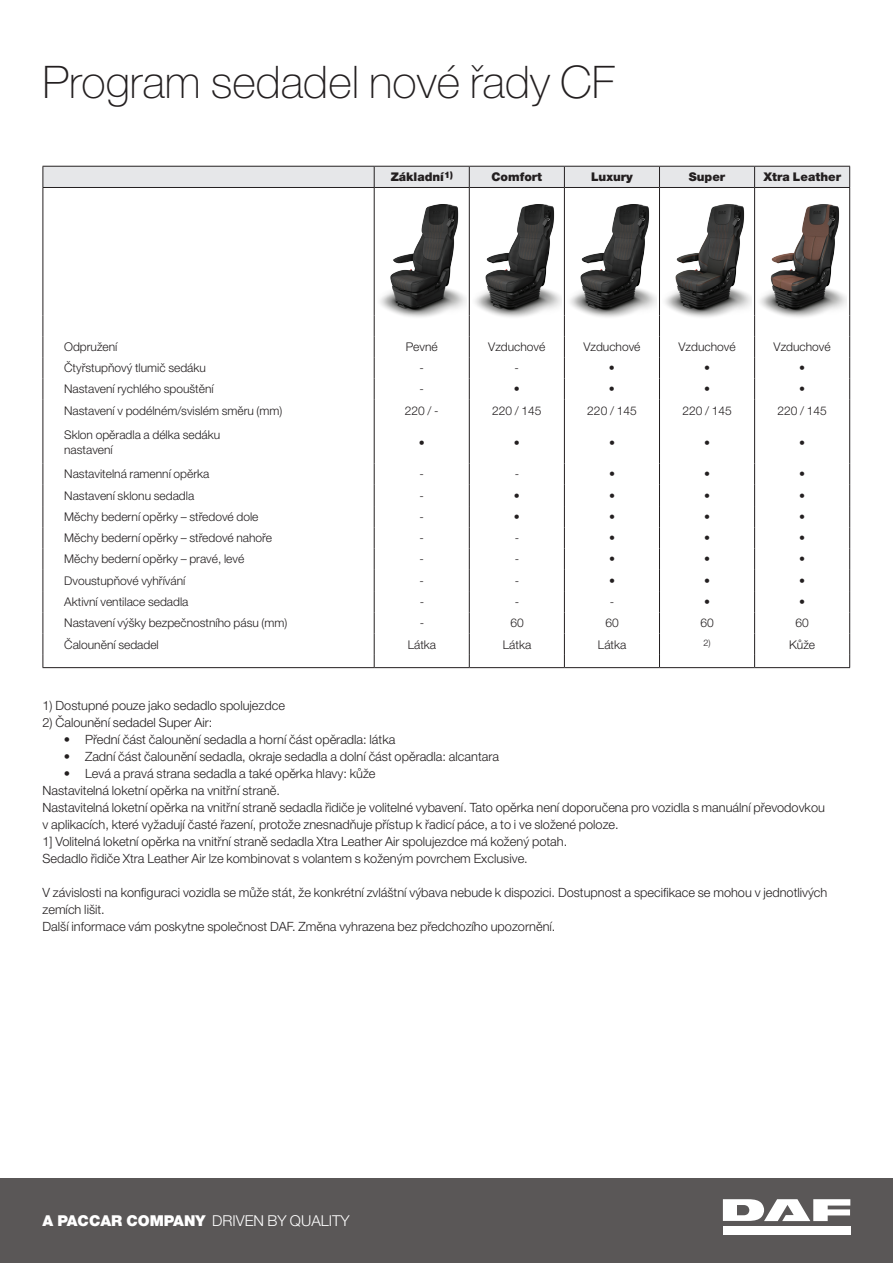
<style>
.page{position:relative;width:893px;height:1263px;background:#fff}
.page>*{position:absolute;margin:0;border:0;box-sizing:border-box;transform-origin:0 0}
.t1{font:100 45px "Helvetica Neue LT Pro";color:#231f20}
.t2{font:300 15px "Helvetica Neue LT Pro";color:#fff}
.t3{font:300 12.75px/17px "Helvetica Neue LT Pro";color:#231f20}
.t4{font:300 12px/15px "Helvetica Neue LT Pro";color:#231f20}
.t5{font:900 12px "Helvetica Neue LT Pro";color:#231f20}
.t6{font:300 9px "Helvetica Neue LT Pro";color:#231f20}
.s1{font-weight:900}
</style>
<div class="page">
<div style="left:0;top:1178px;width:893px;height:85px;background:#5a5757"></div>
<div style="left:723px;top:1226px;width:127px;height:8px;background:#fff"></div>
<svg style="left:723px;top:1199px;width:127px;height:22px"></svg>
<div style="left:43px;top:166px;width:807px;height:21px;background:#e6e7e9"></div>
<hr style="left:43px;top:188px;width:1px;height:127px;background:#231f20">
<hr style="left:374px;top:188px;width:1px;height:127px;background:#231f20">
<hr style="left:469px;top:188px;width:1px;height:127px;background:#231f20">
<hr style="left:564px;top:188px;width:1px;height:127px;background:#231f20">
<hr style="left:659px;top:188px;width:1px;height:127px;background:#231f20">
<hr style="left:754px;top:188px;width:1px;height:127px;background:#231f20">
<hr style="left:849px;top:188px;width:1px;height:127px;background:#231f20">
<hr style="left:43px;top:187px;width:331px;height:1px;background:#231f20">
<hr style="left:374px;top:187px;width:95px;height:1px;background:#231f20">
<hr style="left:469px;top:187px;width:95px;height:1px;background:#231f20">
<hr style="left:564px;top:187px;width:95px;height:1px;background:#231f20">
<hr style="left:659px;top:187px;width:96px;height:1px;background:#231f20">
<hr style="left:755px;top:187px;width:95px;height:1px;background:#231f20">
<svg style="left:43px;top:315px;width:1px;height:106px"></svg>
<svg style="left:374px;top:315px;width:1px;height:106px"></svg>
<svg style="left:469px;top:315px;width:1px;height:106px"></svg>
<svg style="left:564px;top:315px;width:1px;height:106px"></svg>
<svg style="left:659px;top:315px;width:1px;height:106px"></svg>
<svg style="left:754px;top:315px;width:1px;height:106px"></svg>
<svg style="left:849px;top:315px;width:1px;height:106px"></svg>
<hr style="left:43px;top:421px;width:1px;height:42px;background:#231f20">
<hr style="left:374px;top:421px;width:1px;height:42px;background:#231f20">
<hr style="left:469px;top:421px;width:1px;height:42px;background:#231f20">
<hr style="left:564px;top:421px;width:1px;height:42px;background:#231f20">
<hr style="left:659px;top:421px;width:1px;height:42px;background:#231f20">
<hr style="left:754px;top:421px;width:1px;height:42px;background:#231f20">
<hr style="left:849px;top:421px;width:1px;height:42px;background:#231f20">
<svg style="left:43px;top:463px;width:1px;height:204px"></svg>
<svg style="left:374px;top:463px;width:1px;height:204px"></svg>
<svg style="left:469px;top:463px;width:1px;height:204px"></svg>
<svg style="left:564px;top:463px;width:1px;height:204px"></svg>
<svg style="left:659px;top:463px;width:1px;height:204px"></svg>
<svg style="left:754px;top:463px;width:1px;height:204px"></svg>
<svg style="left:849px;top:463px;width:1px;height:204px"></svg>
<hr style="left:43px;top:667px;width:331px;height:1px;background:#231f20">
<hr style="left:374px;top:667px;width:95px;height:1px;background:#231f20">
<hr style="left:469px;top:667px;width:95px;height:1px;background:#231f20">
<hr style="left:564px;top:667px;width:95px;height:1px;background:#231f20">
<hr style="left:659px;top:667px;width:96px;height:1px;background:#231f20">
<hr style="left:755px;top:667px;width:95px;height:1px;background:#231f20">
<img style="left:380px;top:204px;width:86px;height:113px">
<img style="left:475px;top:204px;width:86px;height:113px">
<img style="left:570px;top:204px;width:87px;height:113px">
<img style="left:665px;top:204px;width:87px;height:113px">
<img style="left:760px;top:204px;width:87px;height:113px">
<h1 class="t1" style="left:43px;top:56px;width:574px">Program sedadel nové řady CF</h1>
<p class="t5" style="left:391px;top:170px;width:64px">Základní<sup>1)</sup></p>
<p class="t5" style="left:491px;top:170px;width:52px">Comfort</p>
<p class="t5" style="left:591px;top:170px;width:43px">Luxury</p>
<p class="t5" style="left:689px;top:170px;width:38px">Super</p>
<p class="t5" style="left:763px;top:170px;width:79px">Xtra Leather</p>
<p class="t4" style="left:64px;top:339px;width:55px">Odpružení</p>
<p class="t4" style="left:406px;top:339px;width:34px">Pevné</p>
<p class="t4" style="left:488px;top:339px;width:59px">Vzduchové</p>
<p class="t4" style="left:583px;top:339px;width:59px">Vzduchové</p>
<p class="t4" style="left:678px;top:339px;width:59px">Vzduchové</p>
<p class="t4" style="left:774px;top:339px;width:59px">Vzduchové</p>
<p class="t4" style="left:64px;top:360px;width:143px">Čtyřstupňový tlumič sedáku</p>
<p class="t4" style="left:420px;top:360px;width:6px">-</p>
<p class="t4" style="left:515px;top:360px;width:6px">-</p>
<p class="t4" style="left:609px;top:360px;width:7px">•</p>
<p class="t4" style="left:704px;top:360px;width:7px">•</p>
<p class="t4" style="left:799px;top:360px;width:7px">•</p>
<p class="t4" style="left:64px;top:381px;width:151px">Nastavení rychlého spouštění</p>
<p class="t4" style="left:420px;top:381px;width:6px">-</p>
<p class="t4" style="left:514px;top:381px;width:7px">•</p>
<p class="t4" style="left:609px;top:381px;width:7px">•</p>
<p class="t4" style="left:704px;top:381px;width:7px">•</p>
<p class="t4" style="left:799px;top:381px;width:7px">•</p>
<p class="t4" style="left:64px;top:403px;width:220px">Nastavení v podélném/svislém směru (mm)</p>
<p class="t4" style="left:405px;top:403px;width:35px">220 / -</p>
<p class="t4" style="left:492px;top:403px;width:51px">220 / 145</p>
<p class="t4" style="left:587px;top:403px;width:51px">220 / 145</p>
<p class="t4" style="left:682px;top:403px;width:51px">220 / 145</p>
<p class="t4" style="left:777px;top:403px;width:51px">220 / 145</p>
<p class="t4" style="left:64px;top:427px;width:158px">Sklon opěradla a délka sedáku nastavení</p>
<p class="t4" style="left:419px;top:434px;width:7px">•</p>
<p class="t4" style="left:514px;top:434px;width:7px">•</p>
<p class="t4" style="left:609px;top:434px;width:7px">•</p>
<p class="t4" style="left:704px;top:434px;width:7px">•</p>
<p class="t4" style="left:799px;top:434px;width:7px">•</p>
<p class="t4" style="left:64px;top:466px;width:147px">Nastavitelná ramenní opěrka</p>
<p class="t4" style="left:420px;top:466px;width:6px">-</p>
<p class="t4" style="left:515px;top:466px;width:6px">-</p>
<p class="t4" style="left:609px;top:466px;width:7px">•</p>
<p class="t4" style="left:704px;top:466px;width:7px">•</p>
<p class="t4" style="left:799px;top:466px;width:7px">•</p>
<p class="t4" style="left:64px;top:488px;width:132px">Nastavení sklonu sedadla</p>
<p class="t4" style="left:420px;top:488px;width:6px">-</p>
<p class="t4" style="left:514px;top:488px;width:7px">•</p>
<p class="t4" style="left:609px;top:488px;width:7px">•</p>
<p class="t4" style="left:704px;top:488px;width:7px">•</p>
<p class="t4" style="left:799px;top:488px;width:7px">•</p>
<p class="t4" style="left:64px;top:509px;width:196px">Měchy bederní opěrky – středové dole</p>
<p class="t4" style="left:420px;top:509px;width:6px">-</p>
<p class="t4" style="left:514px;top:509px;width:7px">•</p>
<p class="t4" style="left:609px;top:509px;width:7px">•</p>
<p class="t4" style="left:704px;top:509px;width:7px">•</p>
<p class="t4" style="left:799px;top:509px;width:7px">•</p>
<p class="t4" style="left:64px;top:530px;width:209px">Měchy bederní opěrky – středové nahoře</p>
<p class="t4" style="left:420px;top:530px;width:6px">-</p>
<p class="t4" style="left:515px;top:530px;width:6px">-</p>
<p class="t4" style="left:609px;top:530px;width:7px">•</p>
<p class="t4" style="left:704px;top:530px;width:7px">•</p>
<p class="t4" style="left:799px;top:530px;width:7px">•</p>
<p class="t4" style="left:64px;top:551px;width:182px">Měchy bederní opěrky – pravé, levé</p>
<p class="t4" style="left:420px;top:551px;width:6px">-</p>
<p class="t4" style="left:515px;top:551px;width:6px">-</p>
<p class="t4" style="left:609px;top:551px;width:7px">•</p>
<p class="t4" style="left:704px;top:551px;width:7px">•</p>
<p class="t4" style="left:799px;top:551px;width:7px">•</p>
<p class="t4" style="left:64px;top:573px;width:123px">Dvoustupňové vyhřívání</p>
<p class="t4" style="left:420px;top:573px;width:6px">-</p>
<p class="t4" style="left:515px;top:573px;width:6px">-</p>
<p class="t4" style="left:609px;top:573px;width:7px">•</p>
<p class="t4" style="left:704px;top:573px;width:7px">•</p>
<p class="t4" style="left:799px;top:573px;width:7px">•</p>
<p class="t4" style="left:64px;top:594px;width:126px">Aktivní ventilace sedadla</p>
<p class="t4" style="left:420px;top:594px;width:6px">-</p>
<p class="t4" style="left:515px;top:594px;width:6px">-</p>
<p class="t4" style="left:610px;top:594px;width:6px">-</p>
<p class="t4" style="left:704px;top:594px;width:7px">•</p>
<p class="t4" style="left:799px;top:594px;width:7px">•</p>
<p class="t4" style="left:64px;top:615px;width:225px">Nastavení výšky bezpečnostního pásu (mm)</p>
<p class="t4" style="left:420px;top:615px;width:6px">-</p>
<p class="t4" style="left:510px;top:615px;width:15px">60</p>
<p class="t4" style="left:605px;top:615px;width:15px">60</p>
<p class="t4" style="left:700px;top:615px;width:15px">60</p>
<p class="t4" style="left:796px;top:615px;width:15px">60</p>
<p class="t4" style="left:64px;top:636px;width:96px">Čalounění sedadel</p>
<p class="t4" style="left:408px;top:636px;width:30px">Látka</p>
<p class="t4" style="left:503px;top:636px;width:30px">Látka</p>
<p class="t4" style="left:598px;top:636px;width:30px">Látka</p>
<p class="t6" style="left:703px;top:637px;width:9px">2)</p>
<p class="t4" style="left:789px;top:636px;width:28px">Kůže</p>
<p class="t3" style="left:43px;top:697px;width:244px">1) Dostupné pouze jako sedadlo spolujezdce</p>
<p class="t3" style="left:43px;top:714px;width:171px">2) Čalounění sedadel Super Air:</p>
<p class="t3" style="left:64px;top:731px;width:333px">• Přední část čalounění sedadla a horní část opěradla: látka</p>
<p class="t3" style="left:64px;top:748px;width:437px">• Zadní část čalounění sedadla, okraje sedadla a dolní část opěradla: alcantara</p>
<p class="t3" style="left:43px;top:765px;width:784px;text-indent:21px">• Levá a pravá strana sedadla a také opěrka hlavy: kůže<br>Nastavitelná loketní opěrka na vnitřní straně.<br>Nastavitelná loketní opěrka na vnitřní straně sedadla řidiče je volitelné vybavení. Tato opěrka není doporučena pro vozidla s manuální převodovkou v aplikacích, které vyžadují časté řazení, protože znesnadňuje přístup k řadicí páce, a to i ve složené poloze.<br>1] Volitelná loketní opěrka na vnitřní straně sedadla Xtra Leather Air spolujezdce má kožený potah.<br>Sedadlo řidiče Xtra Leather Air lze kombinovat s volantem s koženým povrchem Exclusive.</p>
<p class="t3" style="left:43px;top:884px;width:786px">V závislosti na konfiguraci vozidla se může stát, že konkrétní zvláštní výbava nebude k dispozici. Dostupnost a specifikace se mohou v jednotlivých zemích lišit.<br>Další informace vám poskytne společnost DAF. Změna vyhrazena bez předchozího upozornění.</p>
<p class="t2" style="left:43px;top:1211px;width:309px"><span class="s1">A PACCAR COMPANY</span> DRIVEN BY QUALITY</p>
</div>
